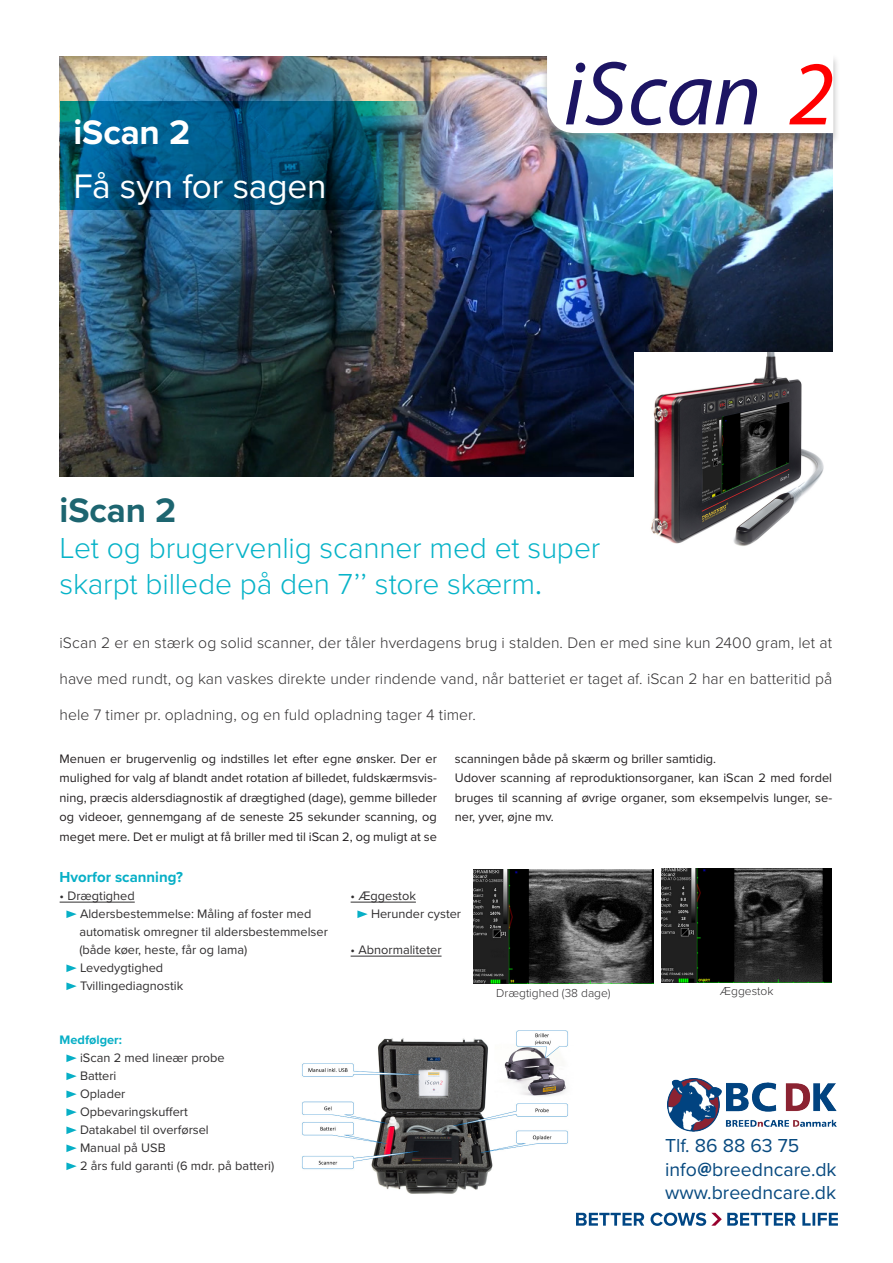
<style>
.page{position:relative;width:893px;height:1263px;background:#fff}
.page>*{position:absolute;margin:0;border:0;box-sizing:border-box;transform-origin:0 0}
.t1{font:italic 91.5px "Myriad Pro";color:#1c1463}
.Heading_Avenir_heavy{font:35.25px "Proxima Nova";letter-spacing:-.005em;color:#fff}
.Heading_Avenir_heavy-2{font:700 35.25px "Proxima Nova";letter-spacing:-.005em;color:#fff}
.Heading_Avenir_heavy-3{font:700 35.25px "Proxima Nova";letter-spacing:-.005em;color:#1d6570}
.Heading_Avenir_heavy-4{font:300 30px/36px "Proxima Nova";letter-spacing:-.005em;color:#07b3c8}
.t2{font:19.5px "Proxima Nova";color:#084a80}
.Intro_Avenir_Light_1{font:300 15.75px "Proxima Nova";letter-spacing:.005em;color:#312f30}
.Tekst_Avenir_Book_8{font:700 15px "Proxima Nova";color:#07afc6}
.t3{font:12.75px/19.5px "Proxima Nova";color:#231f20;text-align:justify}
.Tekst_Avenir_Book_8-2{font:12.75px "Proxima Nova";color:#312f30}
.Tekst_Avenir_Book_8-3{font:700 12.75px "Proxima Nova";color:#07afc6}
.t4{font:300 12px "Proxima Nova";color:#312f30}
.s1{color:#f00}
.s2{font-weight:400;color:#07afc6}
.s3{font-family:"Myriad Pro";font-weight:700}
</style>
<div class="page">
<img style="left:60px;top:56px;width:773px;height:420px">
<img style="left:60px;top:102px;width:382px;height:108px">
<img style="left:634px;top:353px;width:198px;height:193px">
<img style="left:667px;top:1078px;width:170px;height:53px">
<img style="left:662px;top:868px;width:169px;height:114px">
<img style="left:302px;top:1030px;width:266px;height:164px">
<img style="left:473px;top:870px;width:181px;height:114px">
<hr style="left:60px;top:902px;width:75px;height:1px;background:#312f30">
<svg style="left:66px;top:910px;width:11px;height:8px"></svg>
<svg style="left:66px;top:964px;width:11px;height:8px"></svg>
<svg style="left:66px;top:982px;width:11px;height:8px"></svg>
<hr style="left:351px;top:902px;width:65px;height:1px;background:#312f30">
<hr style="left:351px;top:956px;width:91px;height:1px;background:#312f30">
<svg style="left:357px;top:910px;width:11px;height:8px"></svg>
<svg style="left:66px;top:1054px;width:11px;height:8px"></svg>
<svg style="left:66px;top:1072px;width:11px;height:8px"></svg>
<svg style="left:66px;top:1090px;width:11px;height:8px"></svg>
<svg style="left:66px;top:1108px;width:11px;height:8px"></svg>
<svg style="left:66px;top:1126px;width:11px;height:8px"></svg>
<svg style="left:66px;top:1144px;width:11px;height:8px"></svg>
<svg style="left:66px;top:1162px;width:11px;height:8px"></svg>
<div style="left:540px;top:53px;width:300px;height:92px;background:#231f20;opacity:.3"></div>
<svg style="left:547px;top:54px;width:286px;height:79px"></svg>
<svg style="left:576px;top:1212px;width:262px;height:14px"></svg>
<p class="Heading_Avenir_heavy-2" style="left:74px;top:106px;width:118px">iScan 2</p>
<p class="Heading_Avenir_heavy" style="left:74px;top:160px;width:254px">Få syn for sagen</p>
<h1 class="t1" style="left:563px;top:37px;width:272px">iScan <span class="s1">2</span></h1>
<p class="Heading_Avenir_heavy-3" style="left:60px;top:484px;width:118px">iScan 2</p>
<p class="Heading_Avenir_heavy-4" style="left:60px;top:528px;width:542px">Let og brugervenlig scanner med et super skarpt billede på den 7’’ store skærm<span class="s2">.</span></p>
<p class="Intro_Avenir_Light_1" style="left:60px;top:631px;width:774px">iScan 2 er en stærk og solid scanner, der tåler hverdagens brug i stalden. Den er med sine kun 2400 gram, let at</p>
<p class="Intro_Avenir_Light_1" style="left:60px;top:667px;width:774px">have med rundt, og kan vaskes direkte under rindende vand, når batteriet er taget af. iScan 2 har en batteritid på</p>
<p class="Intro_Avenir_Light_1" style="left:60px;top:703px;width:418px">hele 7 timer pr. opladning, og en fuld opladning tager 4 timer.</p>
<p class="t3" style="left:60px;top:748px;width:379px">Menuen er brugervenlig og indstilles let efter egne ønsker. Der er mulighed for valg af blandt andet rotation af billedet, fuldskærmsvis&shy;ning, præcis aldersdiagnostik af drægtighed (dage), gemme billeder og videoer, gennemgang af de seneste 25 sekunder scanning, og meget mere. Det er muligt at få briller med til iScan 2, og muligt at se</p>
<p class="t3" style="left:455px;top:748px;width:263px">scanningen både på skærm og briller samtidig.</p>
<p class="t3" style="left:455px;top:768px;width:379px">Udover scanning af reproduktionsorganer, kan iScan 2 med fordel bruges til scanning af øvrige organer, som eksempelvis lunger, se&shy;ner, yver, øjne mv.</p>
<p class="Tekst_Avenir_Book_8" style="left:60px;top:866px;width:125px">Hvorfor scanning?</p>
<p class="Tekst_Avenir_Book_8-2" style="left:60px;top:886px;width:77px">• Drægtighed</p>
<p class="Tekst_Avenir_Book_8-2" style="left:80px;top:904px;width:233px">Aldersbestemmelse: Måling af foster med</p>
<p class="Tekst_Avenir_Book_8-2" style="left:79px;top:922px;width:250px">automatisk omregner til aldersbestemmelser</p>
<p class="Tekst_Avenir_Book_8-2" style="left:79px;top:940px;width:169px">(både køer, heste, får og lama)</p>
<p class="Tekst_Avenir_Book_8-2" style="left:80px;top:958px;width:85px">Levedygtighed</p>
<p class="Tekst_Avenir_Book_8-2" style="left:80px;top:976px;width:105px">Tvillingediagnostik</p>
<p class="Tekst_Avenir_Book_8-3" style="left:60px;top:1030px;width:64px">Medfølger:</p>
<p class="Tekst_Avenir_Book_8-2" style="left:80px;top:1048px;width:146px">iScan 2 med lineær probe</p>
<p class="Tekst_Avenir_Book_8-2" style="left:80px;top:1066px;width:38px">Batteri</p>
<p class="Tekst_Avenir_Book_8-2" style="left:80px;top:1084px;width:47px">Oplader</p>
<p class="Tekst_Avenir_Book_8-2" style="left:80px;top:1102px;width:109px">Opbevaringskuffert</p>
<p class="Tekst_Avenir_Book_8-2" style="left:80px;top:1120px;width:130px">Datakabel til overførsel</p>
<p class="Tekst_Avenir_Book_8-2" style="left:80px;top:1138px;width:87px">Manual på USB</p>
<p class="Tekst_Avenir_Book_8-2" style="left:80px;top:1156px;width:196px">2 års fuld garanti (6 mdr. på batteri)</p>
<p class="Tekst_Avenir_Book_8-2" style="left:351px;top:886px;width:67px">• Æggestok</p>
<p class="Tekst_Avenir_Book_8-2" style="left:371px;top:904px;width:92px">Herunder cyster</p>
<p class="Tekst_Avenir_Book_8-2" style="left:351px;top:940px;width:92px">• Abnormaliteter</p>
<p class="t4" style="left:496px;top:984px;width:116px">Drægtighed (38 dage)</p>
<p class="t4" style="left:720px;top:982px;width:55px">Æggestok</p>
<p class="t2" style="left:665px;top:1131px;width:136px">Tlf. 86 88 63 75</p>
<p class="t2" style="left:665px;top:1155px;width:173px">info<span class="s3">@</span>breedncare.dk</p>
<p class="t2" style="left:665px;top:1178px;width:172px">www.breedncare.dk</p>
</div>
